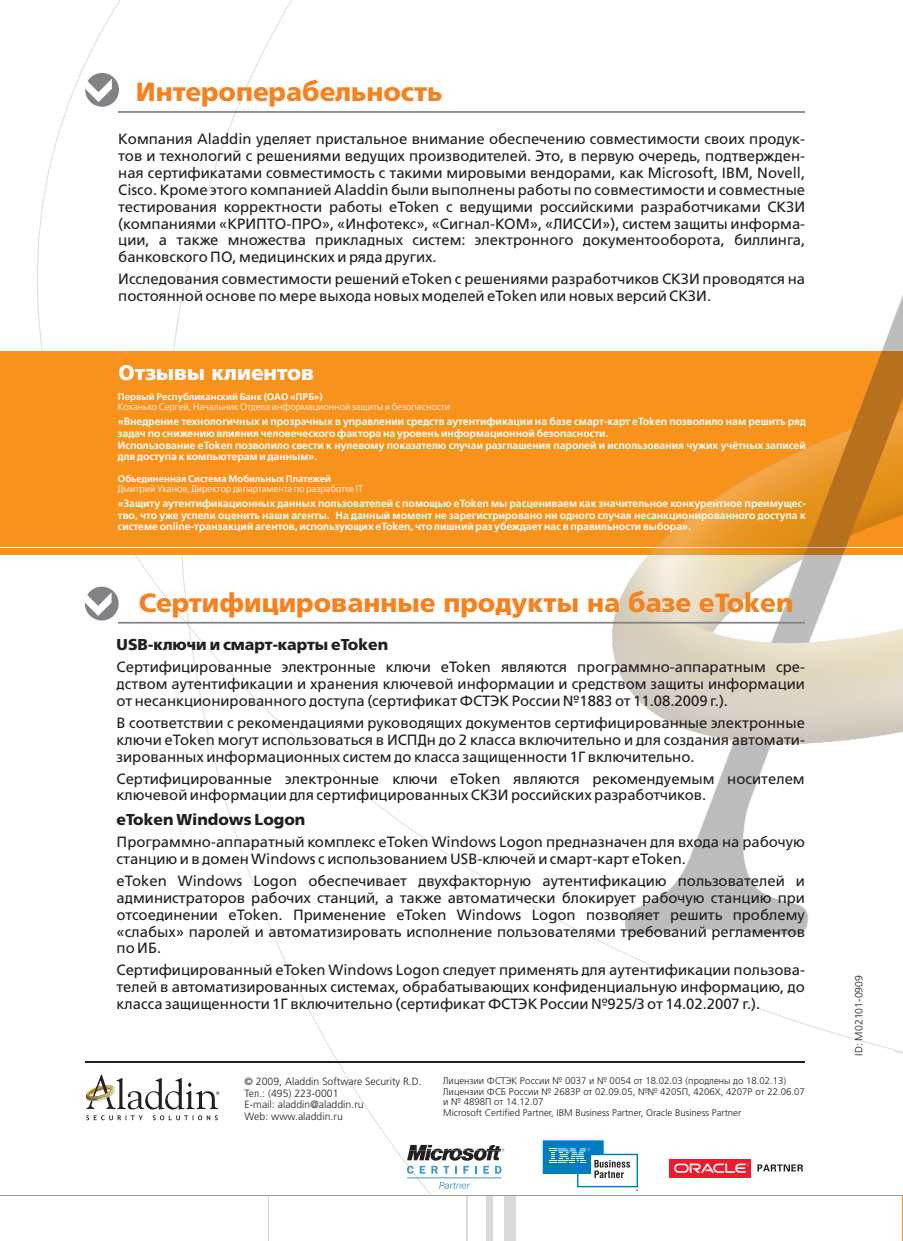
<style>
.page{position:relative;width:903px;height:1241px;background:#fff}
.page>*{position:absolute;margin:0;border:0;box-sizing:border-box;transform-origin:0 0}
.t1{font:700 26.25px "AG Foreigner";color:#f58220}
.t2{font:700 21px "AG Foreigner";color:#fff}
.t3{font:700 15.75px "AG Foreigner";color:#231f20}
.t4{font:14.88px/16.8px "AG Foreigner";color:#231f20;text-align:justify}
.t5{font:300 10.5px/11.7px "AG Foreigner";color:#fff}
.t6{font:300 10.5px/11.4px "AG Foreigner";color:#231f20}
.t7{font:300 9.62px/10.3px "AG Foreigner";color:#231f20}
.t8{font:300 9.62px "AG Foreigner";color:#fff}
.t9{font:300 9.62px "AG Foreigner";color:#fff}
</style>
<div class="page">
<svg style="left:751px;top:934px;width:152px;height:129px"></svg>
<svg style="left:135px;top:555px;width:616px;height:451px"></svg>
<svg style="left:217px;top:773px;width:215px;height:421px"></svg>
<svg style="left:181px;top:555px;width:37px;height:218px"></svg>
<svg style="left:173px;top:0;width:119px;height:351px"></svg>
<div style="left:0;top:351px;width:903px;height:195px;background:#f7931d"></div>
<div style="left:0;top:548px;width:903px;height:7px;background:#f7931d"></div>
<hr style="left:466px;top:1195px;width:1px;height:45px;background:#d9dadc">
<hr style="left:268px;top:1195px;width:1px;height:45px;background:#d9dadc">
<div style="left:504px;top:1195px;width:11px;height:45px;background:#d9dadc"></div>
<div style="left:486px;top:1195px;width:7px;height:45px;background:#d9dadc"></div>
<hr style="left:85px;top:1061px;width:719px;height:1px;background:#231f20">
<hr style="left:902px;top:1195px;width:1px;height:45px;background:#f7931d">
<hr style="left:407px;top:1177px;width:94px;height:1px;background:#4194d0">
<svg style="left:439px;top:1182px;width:31px;height:6px"></svg>
<svg style="left:407px;top:1144px;width:97px;height:29px"></svg>
<svg style="left:757px;top:1164px;width:46px;height:7px"></svg>
<div style="left:669px;top:1158px;width:82px;height:19px;background:#ee1b2d"></div>
<svg style="left:674px;top:1163px;width:75px;height:9px"></svg>
<svg style="left:543px;top:1140px;width:95px;height:50px"></svg>
<svg style="left:86px;top:1074px;width:133px;height:35px"></svg>
<svg style="left:86px;top:1115px;width:132px;height:5px"></svg>
<img style="left:613px;top:295px;width:290px;height:639px">
<svg style="left:37px;top:0;width:84px;height:351px"></svg>
<div style="left:85px;top:586px;width:34px;height:34px;background:#808285;border-radius:50%"></div>
<svg style="left:85px;top:592px;width:27px;height:23px"></svg>
<hr style="left:0;top:1194px;width:903px;height:1px;background:#9d9fa2">
<hr style="left:118px;top:111px;width:687px;height:2px;background:#808285">
<hr style="left:118px;top:621px;width:687px;height:2px;background:#808285">
<h1 class="t1" style="left:136px;top:80px;width:308px">Интероперабельность</h1>
<p class="t4" style="left:118px;top:131px;width:688px">Компания Aladdin уделяет пристальное внимание обеспечению совместимости своих продук&shy;тов и технологий с решениями ведущих производителей. Это, в первую очередь, подтвержден&shy;ная сертификатами совместимость с такими мировыми вендорами, как Microsoft, IBM, Novell, Cisco. Кроме этого компанией Aladdin были выполнены работы по совместимости и совместные тестирования корректности работы eToken с ведущими российскими разработчиками СКЗИ (компаниями «КРИПТО-ПРО», «Инфотекс», «Сигнал-КОМ», «ЛИССИ»), систем защиты информа&shy;ции, а также множества прикладных систем: электронного документооборота, биллинга, банковского ПО, медицинских и ряда других.</p>
<p class="t4" style="left:118px;top:271px;width:688px">Исследования совместимости решений eToken с решениями разработчиков СКЗИ проводятся на постоянной основе по мере выхода новых моделей eToken или новых версий СКЗИ.</p>
<h2 class="t2" style="left:119px;top:363px;width:197px">Отзывы клиентов</h2>
<p class="t9" style="left:118px;top:392px;width:206px">Первый Республиканский Банк (ОАО «ПРБ»)</p>
<p class="t8" style="left:118px;top:402px;width:334px">Коханько Сергей, Начальник Отдела информационной защиты и безопасности</p>
<p class="t5" style="left:118px;top:416px;width:689px">«Внедрение технологичных и прозрачных в управлении средств аутентификации на базе смарт-карт eToken позволило нам решить ряд задач по снижению влияния человеческого фактора на уровень информационной безопасности.<br>Использование eToken позволило свести к нулевому показателю случаи разглашения паролей и использования чужих учётных записей для доступа к компьютерам и данным».</p>
<p class="t9" style="left:118px;top:474px;width:215px">Объединенная Система Мобильных Платежей</p>
<p class="t8" style="left:118px;top:484px;width:246px">Дмитрий Уханов, Директор департамента по разработке IT</p>
<p class="t5" style="left:118px;top:498px;width:689px;text-align:justify">«Защиту аутентификационных данных пользователей с помощью eToken мы расцениваем как значительное конкурентное преимущес&shy;тво, что уже успели оценить наши агенты. На данный момент не зарегистрировано ни одного случая несанкционированного доступа к системе online-транзакций агентов, использующих eToken, что лишний раз убеждает нас в правильности выбора».</p>
<h1 class="t1" style="left:139px;top:591px;width:656px">Сертифицированные продукты на базе eToken</h1>
<p class="t3" style="left:117px;top:637px;width:273px">USB-ключи и смарт-карты eToken</p>
<p class="t4" style="left:117px;top:659px;width:690px">Сертифицированные электронные ключи eToken являются программно-аппаратным сре&shy;дством аутентификации и хранения ключевой информации и средством защиты информации от несанкционированного доступа (сертификат ФСТЭК России №1883 от 11.08.2009 г.).</p>
<p class="t4" style="left:117px;top:715px;width:690px">В соответствии с рекомендациями руководящих документов сертифицированные электронные ключи eToken могут использоваться в ИСПДн до 2 класса включительно и для создания автомати&shy;зированных информационных систем до класса защищенности 1Г включительно.</p>
<p class="t4" style="left:117px;top:770px;width:690px">Сертифицированные электронные ключи eToken являются рекомендуемым носителем ключевой информации для сертифицированных СКЗИ российских разработчиков.</p>
<p class="t3" style="left:117px;top:812px;width:190px">eToken Windows Logon</p>
<p class="t4" style="left:117px;top:834px;width:690px">Программно-аппаратный комплекс eToken Windows Logon предназначен для входа на рабочую станцию и в домен Windows с использованием USB-ключей и смарт-карт eToken.</p>
<p class="t4" style="left:117px;top:873px;width:690px">eToken Windows Logon обеспечивает двухфакторную аутентификацию пользователей и администраторов рабочих станций, а также автоматически блокирует рабочую станцию при отсоединении eToken. Применение eToken Windows Logon позволяет решить проблему «слабых» паролей и автоматизировать исполнение пользователями требований регламентов по ИБ.</p>
<p class="t4" style="left:117px;top:962px;width:690px">Сертифицированный eToken Windows Logon следует применять для аутентификации пользова&shy;телей в автоматизированных системах, обрабатывающих конфиденциальную информацию, до класса защищенности 1Г включительно (сертификат ФСТЭК России №925/3 от 14.02.2007 г.).</p>
<p class="t6" style="left:245px;top:1076px;width:179px">© 2009, Aladdin Software Security R.D.<br>Тел.: (495) 223-0001<br>E-mail: aladdin@aladdin.ru<br>Web: www.aladdin.ru</p>
<p class="t7" style="left:443px;top:1076px;width:363px">Лицензии ФСТЭК России № 0037 и № 0054 от 18.02.03 (продлены до 18.02.13)<br>Лицензии ФСБ России № 2683Р от 02.09.05, №№ 4205П, 4206Х, 4207Р от 22.06.07 и № 4898П от 14.12.07<br>Microsoft Certified Partner, IBM Business Partner, Oracle Business Partner</p>
<p class="t6" style="left:853px;top:1055px;width:82px;rotate:-90deg">ID: M02101-0909</p>
</div>
